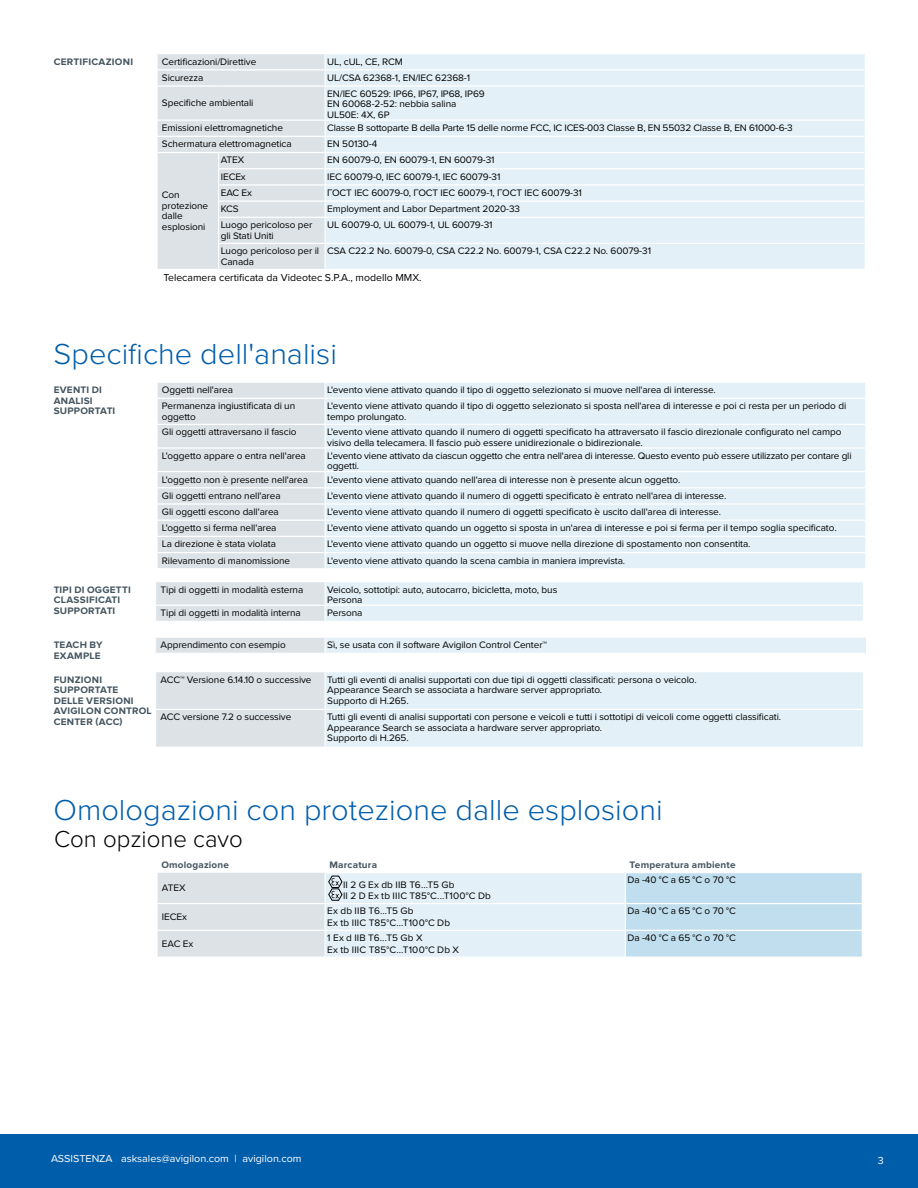
<style>
.page{position:relative;width:918px;height:1188px;background:#fff}
.page>*{position:absolute;margin:0;border:0;box-sizing:border-box;transform-origin:0 0}
.t1{font:300 30px "Proxima Nova";color:#005daa}
.t2{font:300 24px "Proxima Nova";color:#000}
.t3{font:10.5px "Proxima Nova";color:#000}
.t4{font:10.5px "Proxima Nova";color:#fff}
.t5{font:9.75px/10.5px "Proxima Nova";letter-spacing:-.01em;color:#000}
.t6{font:700 9.75px/10.5px "Proxima Nova";letter-spacing:.02em;color:#455560}
.t7{font:9.75px/11.2px "Proxima Nova";letter-spacing:.02em;color:#000}
</style>
<div class="page">
<div style="left:0;top:1134px;width:918px;height:54px;background:#005daa"></div>
<svg style="left:156px;top:582px;width:707px;height:39px;background:#e2edf3"></svg>
<svg style="left:156px;top:672px;width:707px;height:75px;background:#e1ecf3"></svg>
<hr style="left:156px;top:709px;width:169px;height:1px;background:#fff">
<hr style="left:326px;top:709px;width:537px;height:1px;background:#fff">
<hr style="left:325px;top:672px;width:1px;height:37px;background:#fff">
<hr style="left:325px;top:709px;width:1px;height:38px;background:#fff">
<div style="left:156px;top:637px;width:169px;height:16px;background:#dde2e6"></div>
<div style="left:325px;top:637px;width:540px;height:16px;background:#e3f0f7"></div>
<hr style="left:155px;top:636px;width:170px;height:2px;background:#fff">
<hr style="left:325px;top:636px;width:540px;height:2px;background:#fff">
<svg style="left:325px;top:638px;width:1px;height:15px"></svg>
<div style="left:326px;top:383px;width:539px;height:185px;background:#e3f0f7"></div>
<hr style="left:326px;top:398px;width:539px;height:1px;background:#fff">
<hr style="left:326px;top:424px;width:539px;height:1px;background:#fff">
<hr style="left:326px;top:447px;width:539px;height:2px;background:#fff">
<hr style="left:326px;top:471px;width:539px;height:1px;background:#fff">
<hr style="left:326px;top:487px;width:539px;height:1px;background:#fff">
<hr style="left:326px;top:503px;width:539px;height:2px;background:#fff">
<hr style="left:326px;top:520px;width:539px;height:1px;background:#fff">
<hr style="left:326px;top:536px;width:539px;height:1px;background:#fff">
<hr style="left:326px;top:552px;width:539px;height:1px;background:#fff">
<svg style="left:157px;top:383px;width:168px;height:185px;background:#dfe4e8"></svg>
<div style="left:326px;top:54px;width:539px;height:215px;background:#e3f0f7"></div>
<hr style="left:326px;top:69px;width:539px;height:1px;background:#fff">
<hr style="left:325px;top:85px;width:540px;height:2px;background:#fff">
<hr style="left:325px;top:119px;width:540px;height:2px;background:#fff">
<hr style="left:326px;top:136px;width:539px;height:1px;background:#fff">
<hr style="left:326px;top:152px;width:539px;height:1px;background:#fff">
<hr style="left:326px;top:168px;width:539px;height:1px;background:#fff">
<hr style="left:326px;top:184px;width:539px;height:2px;background:#fff">
<hr style="left:326px;top:200px;width:539px;height:2px;background:#fff">
<hr style="left:326px;top:217px;width:539px;height:1px;background:#fff">
<hr style="left:326px;top:243px;width:539px;height:1px;background:#fff">
<svg style="left:157px;top:54px;width:169px;height:215px;background:#dfe3e7"></svg>
<svg style="left:157px;top:873px;width:705px;height:84px;background:#d7e7ef"></svg>
<p class="t6" style="left:54px;top:57px;width:81px">CERTIFICAZIONI</p>
<p class="t5" style="left:162px;top:56px;width:96px">Certificazioni/Direttive</p>
<p class="t5" style="left:327px;top:56px;width:77px">UL, cUL, CE, RCM</p>
<p class="t5" style="left:162px;top:72px;width:43px">Sicurezza</p>
<p class="t5" style="left:327px;top:72px;width:144px">UL/CSA 62368-1, EN/IEC 62368-1</p>
<p class="t5" style="left:162px;top:98px;width:93px">Specifiche ambientali</p>
<p class="t5" style="left:327px;top:89px;width:159px">EN/IEC 60529: IP66, IP67, IP68, IP69<br>EN 60068-2-52: nebbia salina<br>UL50E: 4X, 6P</p>
<p class="t5" style="left:162px;top:123px;width:123px">Emissioni elettromagnetiche</p>
<p class="t5" style="left:327px;top:123px;width:467px">Classe B sottoparte B della Parte 15 delle norme FCC, IC ICES-003 Classe B, EN 55032 Classe B, EN 61000-6-3</p>
<p class="t5" style="left:162px;top:139px;width:131px">Schermatura elettromagnetica</p>
<p class="t5" style="left:327px;top:139px;width:52px">EN 50130-4</p>
<p class="t5" style="left:221px;top:155px;width:25px">ATEX</p>
<p class="t5" style="left:327px;top:155px;width:169px">EN 60079-0, EN 60079-1, EN 60079-31</p>
<p class="t5" style="left:221px;top:171px;width:27px">IECEx</p>
<p class="t5" style="left:327px;top:171px;width:175px">IEC 60079-0, IEC 60079-1, IEC 60079-31</p>
<p class="t5" style="left:221px;top:188px;width:33px">EAC Ex</p>
<p class="t5" style="left:327px;top:188px;width:256px">ГОСТ IEC 60079-0, ГОСТ IEC 60079-1, ГОСТ IEC 60079-31</p>
<p class="t5" style="left:221px;top:204px;width:19px">KCS</p>
<p class="t5" style="left:327px;top:204px;width:194px">Employment and Labor Department 2020-33</p>
<p class="t5" style="left:221px;top:220px;width:93px">Luogo pericoloso per gli Stati Uniti</p>
<p class="t5" style="left:327px;top:220px;width:167px">UL 60079-0, UL 60079-1, UL 60079-31</p>
<p class="t5" style="left:221px;top:246px;width:100px">Luogo pericoloso per il<br>Canada</p>
<p class="t5" style="left:327px;top:246px;width:325px">CSA C22.2 No. 60079-0, CSA C22.2 No. 60079-1, CSA C22.2 No. 60079-31</p>
<p class="t3" style="left:163px;top:272px;width:260px">Telecamera certificata da Videotec S.P.A., modello MMX.</p>
<p class="t5" style="left:162px;top:190px;width:48px">Con protezione dalle esplosioni</p>
<h1 class="t1" style="left:54px;top:336px;width:285px">Specifiche dell'analisi</h1>
<p class="t6" style="left:54px;top:385px;width:63px">EVENTI DI<br>ANALISI<br>SUPPORTATI</p>
<p class="t5" style="left:162px;top:385px;width:73px">Oggetti nell'area</p>
<p class="t5" style="left:327px;top:385px;width:390px">L'evento viene attivato quando il tipo di oggetto selezionato si muove nell'area di interesse.</p>
<p class="t5" style="left:162px;top:401px;width:135px">Permanenza ingiustificata di un oggetto</p>
<p class="t5" style="left:327px;top:401px;width:521px">L'evento viene attivato quando il tipo di oggetto selezionato si sposta nell'area di interesse e poi ci resta per un periodo di tempo prolungato.</p>
<p class="t5" style="left:162px;top:427px;width:136px">Gli oggetti attraversano il fascio</p>
<p class="t5" style="left:327px;top:427px;width:516px">L'evento viene attivato quando il numero di oggetti specificato ha attraversato il fascio direzionale configurato nel campo visivo della telecamera. Il fascio può essere unidirezionale o bidirezionale.</p>
<p class="t5" style="left:162px;top:451px;width:145px">L'oggetto appare o entra nell'area</p>
<p class="t5" style="left:327px;top:451px;width:526px">L'evento viene attivato da ciascun oggetto che entra nell'area di interesse. Questo evento può essere utilizzato per contare gli oggetti.</p>
<p class="t5" style="left:162px;top:474px;width:147px">L'oggetto non è presente nell'area</p>
<p class="t5" style="left:327px;top:474px;width:355px">L'evento viene attivato quando nell'area di interesse non è presente alcun oggetto.</p>
<p class="t5" style="left:162px;top:490px;width:120px">Gli oggetti entrano nell'area</p>
<p class="t5" style="left:327px;top:490px;width:401px">L'evento viene attivato quando il numero di oggetti specificato è entrato nell'area di interesse.</p>
<p class="t5" style="left:162px;top:507px;width:118px">Gli oggetti escono dall'area</p>
<p class="t5" style="left:327px;top:507px;width:395px">L'evento viene attivato quando il numero di oggetti specificato è uscito dall'area di interesse.</p>
<p class="t5" style="left:162px;top:523px;width:116px">L'oggetto si ferma nell'area</p>
<p class="t5" style="left:327px;top:523px;width:511px">L'evento viene attivato quando un oggetto si sposta in un'area di interesse e poi si ferma per il tempo soglia specificato.</p>
<p class="t5" style="left:162px;top:539px;width:116px">La direzione è stata violata</p>
<p class="t5" style="left:327px;top:539px;width:425px">L'evento viene attivato quando un oggetto si muove nella direzione di spostamento non consentita.</p>
<p class="t5" style="left:162px;top:555px;width:130px">Rilevamento di manomissione</p>
<p class="t5" style="left:327px;top:555px;width:300px">L'evento viene attivato quando la scena cambia in maniera imprevista.</p>
<p class="t6" style="left:54px;top:584px;width:79px">TIPI DI OGGETTI<br>CLASSIFICATI<br>SUPPORTATI</p>
<p class="t5" style="left:161px;top:584px;width:144px">Tipi di oggetti in modalità esterna</p>
<p class="t5" style="left:327px;top:584px;width:232px">Veicolo, sottotipi: auto, autocarro, bicicletta, moto, bus<br>Persona</p>
<p class="t5" style="left:161px;top:608px;width:142px">Tipi di oggetti in modalità interna</p>
<p class="t5" style="left:327px;top:608px;width:37px">Persona</p>
<p class="t6" style="left:54px;top:640px;width:51px">TEACH BY<br>EXAMPLE</p>
<p class="t5" style="left:161px;top:640px;width:127px">Apprendimento con esempio</p>
<p class="t5" style="left:327px;top:640px;width:221px">Sì, se usata con il software Avigilon Control Center™</p>
<p class="t6" style="left:54px;top:674px;width:100px">FUNZIONI<br>SUPPORTATE<br>DELLE VERSIONI<br>AVIGILON CONTROL<br>CENTER (ACC)</p>
<p class="t5" style="left:161px;top:674px;width:153px">ACC™ Versione 6.14.10 o successive</p>
<p class="t5" style="left:327px;top:674px;width:371px">Tutti gli eventi di analisi supportati con due tipi di oggetti classificati: persona o veicolo.<br>Appearance Search se associata a hardware server appropriato.<br>Supporto di H.265.</p>
<p class="t5" style="left:161px;top:712px;width:132px">ACC versione 7.2 o successive</p>
<p class="t5" style="left:327px;top:712px;width:456px">Tutti gli eventi di analisi supportati con persone e veicoli e tutti i sottotipi di veicoli come oggetti classificati.<br>Appearance Search se associata a hardware server appropriato.<br>Supporto di H.265.</p>
<h1 class="t1" style="left:54px;top:792px;width:611px">Omologazioni con protezione dalle esplosioni</h1>
<h2 class="t2" style="left:54px;top:825px;width:190px">Con opzione cavo</h2>
<p class="t6" style="left:161px;top:860px;width:69px">Omologazione</p>
<p class="t6" style="left:329px;top:860px;width:49px">Marcatura</p>
<p class="t6" style="left:630px;top:860px;width:108px">Temperatura ambiente</p>
<p class="t5" style="left:162px;top:883px;width:25px">ATEX</p>
<p class="t7" style="left:343px;top:879px;width:150px">II 2 G Ex db IIB T6...T5 Gb<br>II 2 D Ex tb IIIC T85°C...T100°C Db</p>
<p class="t5" style="left:627px;top:875px;width:110px">Da -40 °C a 65 °C o 70 °C</p>
<p class="t5" style="left:162px;top:912px;width:27px">IECEx</p>
<p class="t7" style="left:327px;top:906px;width:125px">Ex db IIB T6...T5 Gb<br>Ex tb IIIC T85°C...T100°C Db</p>
<p class="t5" style="left:627px;top:906px;width:110px">Da -40 °C a 65 °C o 70 °C</p>
<p class="t5" style="left:162px;top:939px;width:33px">EAC Ex</p>
<p class="t7" style="left:327px;top:933px;width:133px">1 Ex d IIB T6...T5 Gb X<br>Ex tb IIIC T85°C...T100°C Db X</p>
<p class="t5" style="left:627px;top:933px;width:110px">Da -40 °C a 65 °C o 70 °C</p>
<p class="t4" style="left:51px;top:1152px;width:252px">ASSISTENZA asksales@avigilon.com | avigilon.com</p>
<p class="t4" style="left:878px;top:1154px;width:8px">3</p>
</div>
